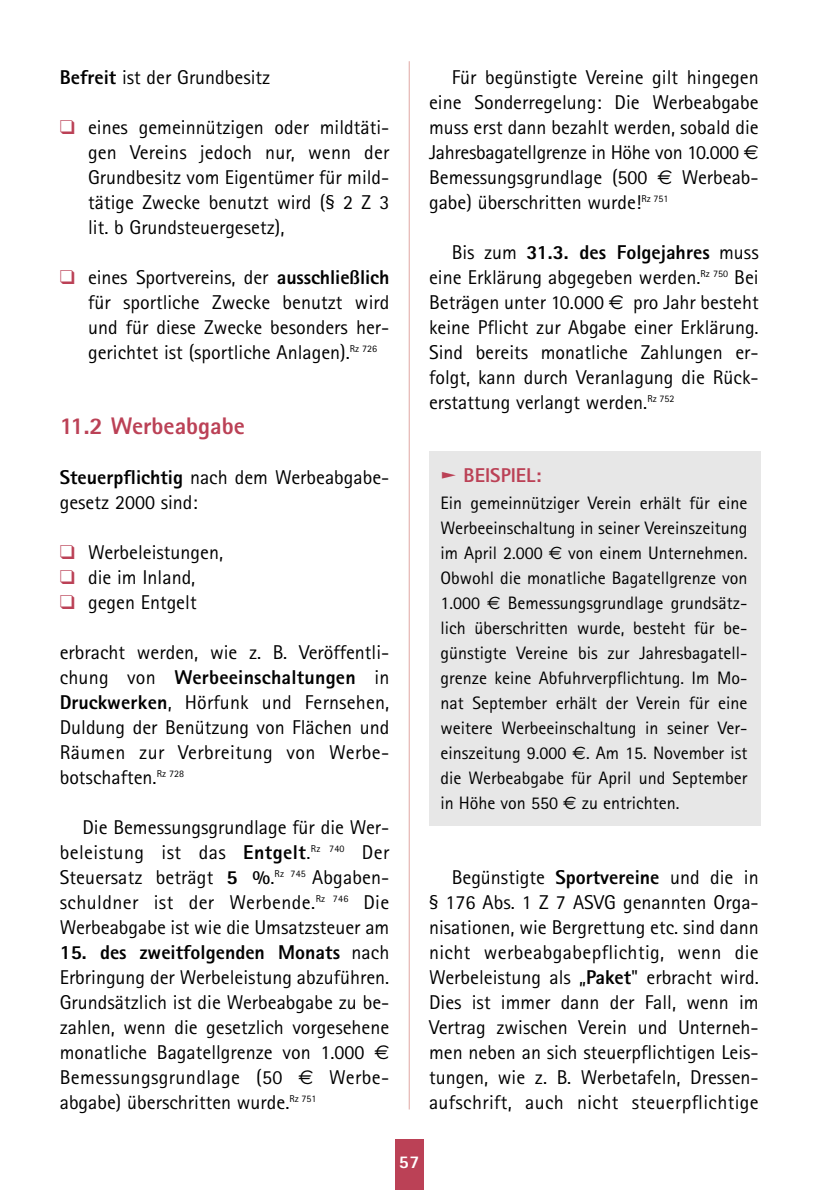
<style>
.page{position:relative;width:838px;height:1190px;background:#fff}
.page>*{position:absolute;margin:0;border:0;box-sizing:border-box;transform-origin:0 0}
.t1{font:800 24px "Rotis Sans Serif";color:#bb4156}
.t2{font:20px/25px "Rotis Sans Serif";color:#000;text-align:justify}
.t3{font:800 20px "Rotis Sans Serif";color:#bb4156}
.t4{font:18px/25px "Rotis Sans Serif";color:#000;text-align:justify}
.t5{font:800 18px "Rotis Sans Serif";color:#fff}
.s1{font-weight:800}
.s2{color:#bb4156}
.s3{font-family:"Euro Sans"}
</style>
<div class="page">
<div style="left:429px;top:452px;width:332px;height:374px;background:#e7e7e7"></div>
<div style="left:395px;top:1140px;width:28px;height:50px;background:#bb4156"></div>
<hr style="left:409px;top:61px;width:1px;height:1048px;background:#e0a7a3">
<p class="t2" style="left:60px;top:67px;width:212px"><span class="s1">Befreit</span> ist der Grundbesitz</p>
<p class="t2" style="left:88px;top:117px;width:303px;text-indent:-28px"><span class="s2">❑</span> eines gemeinnützigen oder mildtäti&shy;gen Vereins jedoch nur, wenn der Grundbesitz vom Eigentümer für mild&shy;tätige Zwecke benutzt wird (§ 2 Z 3 lit. b Grundsteuergesetz),</p>
<p class="t2" style="left:88px;top:267px;width:303px;text-indent:-28px"><span class="s2">❑</span> eines Sportvereins, der <span class="s1">ausschließlich </span>für sportliche Zwecke benutzt wird und für diese Zwecke besonders her&shy;gerichtet ist (sportliche Anlagen).<sup>Rz</sup> <sup>726</sup></p>
<p class="t1" style="left:60px;top:417px;width:187px">11.2 Werbeabgabe</p>
<p class="t2" style="left:60px;top:467px;width:331px"><span class="s1">Steuerpflichtig</span> nach dem Werbeabgabe&shy;gesetz 2000 sind:</p>
<p class="t2" style="left:60px;top:542px;width:165px"><span class="s2">❑</span> Werbeleistungen,</p>
<p class="t2" style="left:60px;top:567px;width:137px"><span class="s2">❑</span> die im Inland,</p>
<p class="t2" style="left:60px;top:592px;width:138px"><span class="s2">❑</span> gegen Entgelt</p>
<p class="t2" style="left:60px;top:642px;width:331px">erbracht werden, wie z. B. Veröffentli&shy;chung von <span class="s1">Werbeeinschaltungen</span> in <span class="s1">Druckwerken</span>, Hörfunk und Fernsehen, Duldung der Benützung von Flächen und Räumen zur Verbreitung von Werbe&shy;botschaften.<sup>Rz</sup> <sup>728</sup></p>
<p class="t2" style="left:60px;top:817px;width:331px;text-indent:23px">Die Bemessungsgrundlage für die Wer&shy;beleistung ist das <span class="s1">Entgelt</span>.<sup>Rz</sup> <sup>740</sup> Der Steuersatz beträgt <span class="s1">5 %</span>.<sup>Rz</sup> <sup>745</sup> Abgaben&shy;schuldner ist der Werbende.<sup>Rz</sup> <sup>746</sup> Die Werbeabgabe ist wie die Umsatzsteuer am</p>
<p class="t2" style="left:60px;top:942px;width:331px"><span class="s1">15. des zweitfolgenden Monats</span> nach Erbringung der Werbeleistung abzuführen.<br>Grundsätzlich ist die Werbeabgabe zu be&shy;zahlen, wenn die gesetzlich vorgesehene monatliche Bagatellgrenze von 1.000 <span class="s3">€ </span>Bemessungsgrundlage (50 <span class="s3">€</span> Werbe&shy;abgabe) überschritten wurde.<sup>Rz</sup> <sup>751</sup></p>
<p class="t2" style="left:429px;top:67px;width:331px;text-indent:23px">Für begünstigte Vereine gilt hingegen eine Sonderregelung: Die Werbeabgabe muss erst dann bezahlt werden, sobald die Jahresbagatellgrenze in Höhe von 10.000 <span class="s3">€ </span>Bemessungsgrundlage (500 <span class="s3">€</span> Werbeab&shy;gabe) überschritten wurde!<sup>Rz</sup> <sup>751</sup></p>
<p class="t2" style="left:429px;top:242px;width:331px;text-indent:23px">Bis zum <span class="s1">31.3. des Folgejahres</span> muss eine Erklärung abgegeben werden.<sup>Rz</sup> <sup>750</sup> Bei Beträgen unter 10.000 <span class="s3">€</span> pro Jahr besteht keine Pflicht zur Abgabe einer Erklärung.<br>Sind bereits monatliche Zahlungen er&shy;folgt, kann durch Veranlagung die Rück&shy;erstattung verlangt werden.<sup>Rz</sup> <sup>752</sup></p>
<p class="t3" style="left:440px;top:468px;width:102px">❑ BEISPIEL:</p>
<p class="t4" style="left:440px;top:492px;width:308px">Ein gemeinnütziger Verein erhält für eine Werbeeinschaltung in seiner Vereinszeitung im April 2.000 <span class="s3">€</span> von einem Unternehmen.<br>Obwohl die monatliche Bagatellgrenze von 1.000 <span class="s3">€</span> Bemessungsgrundlage grundsätz&shy;lich überschritten wurde, besteht für be&shy;günstigte Vereine bis zur Jahresbagatell&shy;grenze keine Abfuhrverpflichtung. Im Mo&shy;nat September erhält der Verein für eine weitere Werbeeinschaltung in seiner Ver&shy;einszeitung 9.000 <span class="s3">€</span>. Am 15. November ist die Werbeabgabe für April und September in Höhe von 550 <span class="s3">€</span> zu entrichten.</p>
<p class="t2" style="left:429px;top:867px;width:331px;text-indent:23px">Begünstigte <span class="s1">Sportvereine</span> und die in § 176 Abs. 1 Z 7 ASVG genannten Orga&shy;nisationen, wie Bergrettung etc. sind dann nicht werbeabgabepflichtig, wenn die Werbeleistung als „<span class="s1">Paket</span>" erbracht wird.<br>Dies ist immer dann der Fall, wenn im Vertrag zwischen Verein und Unterneh&shy;men neben an sich steuerpflichtigen Leis&shy;tungen, wie z. B. Werbetafeln, Dressen&shy;aufschrift, auch nicht steuerpflichtige</p>
<p class="t5" style="left:399px;top:1156px;width:22px">57</p>
</div>
